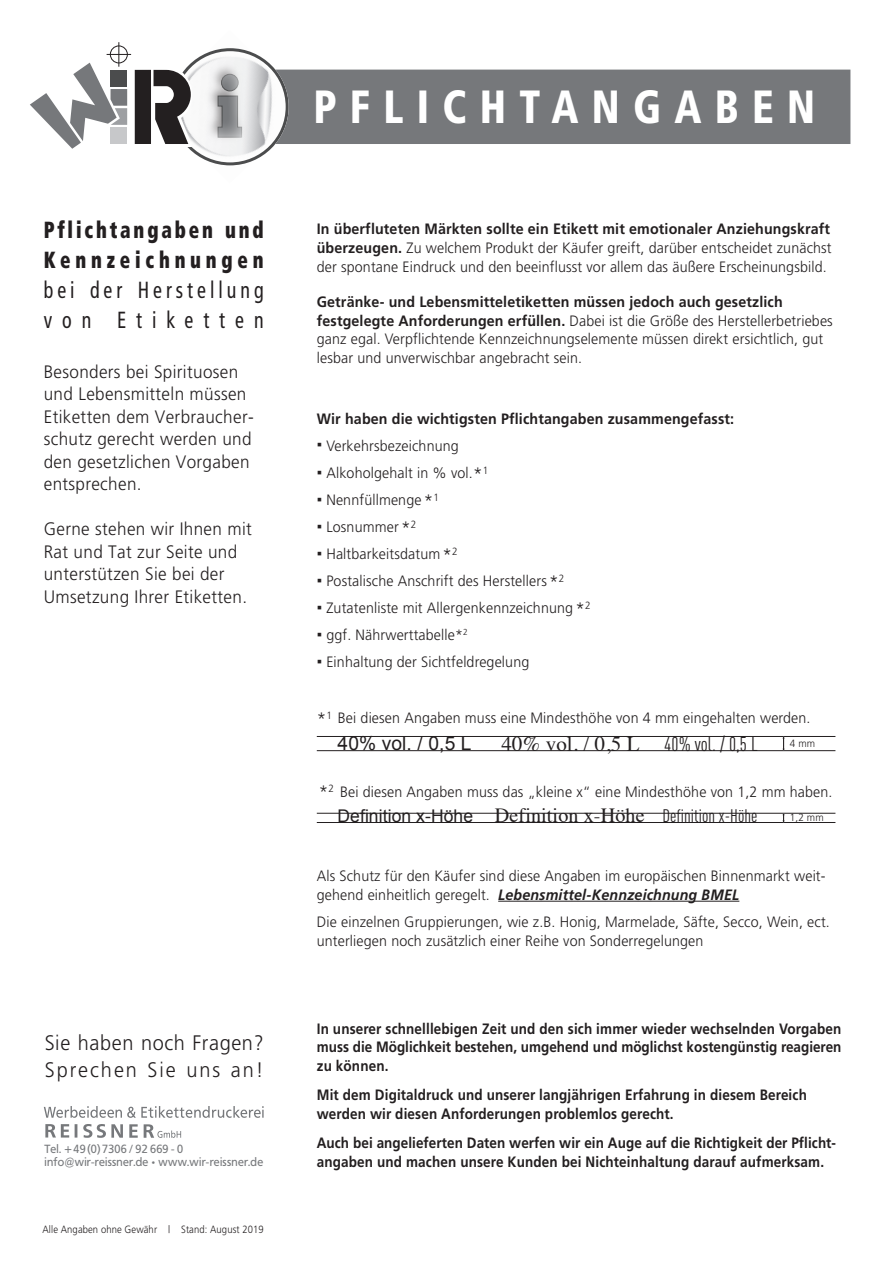
<style>
.page{position:relative;width:893px;height:1263px;background:#fff}
.page>*{position:absolute;margin:0;border:0;box-sizing:border-box;transform-origin:0 0}
.t1{font:900 condensed 46.5px "Frutiger";letter-spacing:.32em;color:#fff;scale:.9 1}
.t2{font:900 condensed 23.4px/30px "Frutiger";letter-spacing:.15em;color:#231f20;scale:.81 1}
.t3{font:condensed 23.4px/30px "Frutiger";letter-spacing:.2em;color:#231f20;scale:.85 1}
.t4{font:300 21px/27px "Frutiger";letter-spacing:.03em;color:#231f20;scale:.95 1}
.t5{font:21px "Times";color:#231f20}
.t6{font:19.65px "DIN Cond";color:#231f20}
.t7{font:19.2px "Arial";color:#231f20}
.t8{font:300 18px/22.5px "Frutiger";letter-spacing:.02em;color:#231f20;scale:.95 1}
.t9{font:17.55px "Arial";letter-spacing:.005em;color:#231f20}
.t10{font:300 15px/18.8px "Frutiger";letter-spacing:.01em;color:#231f20;scale:.95 1}
.t11{font:700 15px/18.8px "Frutiger";letter-spacing:.01em;color:#231f20;scale:.9 1}
.t12{font:700 15px "Frutiger";letter-spacing:.01em;color:#231f20;scale:.95 1}
.t13{font:11.7px/13.2px "Frutiger BQ";letter-spacing:.02em;color:#76787b;scale:.95 1}
.t14{font:300 10.5px "Frutiger";letter-spacing:.01em;color:#231f20;scale:.9 1}
.t15{font:300 10.5px "Frutiger";letter-spacing:.01em;color:#231f20;scale:.95 1}
.s1{font-size:9.75px}
.s2{font-weight:700}
.s3{font-size:18px}
.s4{font-family:"Times";font-size:20.1px}
.s5{font-family:"DIN Cond";font-size:18px}
.s6{font-weight:700;font-style:italic}
</style>
<div class="page">
<svg style="left:30px;top:42px;width:820px;height:123px"></svg>
<svg style="left:44px;top:1106px;width:220px;height:12px"></svg>
<svg style="left:45px;top:1124px;width:136px;height:14px"></svg>
<hr style="left:317px;top:822px;width:518px;height:1px;background:#231f20">
<hr style="left:317px;top:813px;width:518px;height:1px;background:#231f20">
<svg style="left:782px;top:813px;width:3px;height:9px"></svg>
<hr style="left:317px;top:750px;width:518px;height:1px;background:#231f20">
<hr style="left:317px;top:736px;width:518px;height:1px;background:#231f20">
<svg style="left:782px;top:736px;width:3px;height:15px"></svg>
<hr style="left:498px;top:901px;width:241px;height:1px;background:#231f20">
<h2 class="t2" style="left:44px;top:215px;width:273px">Pflichtangaben und<br>Kennzeichnungen</h2>
<h2 class="t3" style="left:44px;top:275px;width:260px">bei der Herstellung von Etiketten</h2>
<p class="t8" style="left:44px;top:360px;width:222px">Besonders bei Spirituosen und Lebensmitteln müssen<br>Etiketten dem Verbraucher&shy;schutz gerecht werden und den gesetzlichen Vorgaben entsprechen.</p>
<p class="t8" style="left:44px;top:518px;width:221px">Gerne stehen wir Ihnen mit<br>Rat und Tat zur Seite und unterstützen Sie bei der<br>Umsetzung Ihrer Etiketten.</p>
<h3 class="t4" style="left:45px;top:1029px;width:232px">Sie haben noch Fragen?<br>Sprechen Sie uns an!</h3>
<p class="t13" style="left:44px;top:1143px;width:232px">Tel. +49 (0) 7306 / 92 669 - 0 info@wir-reissner.de <span class="s1">•</span> www.wir-reissner.de</p>
<p class="t14" style="left:43px;top:1223px;width:247px">Alle Angaben ohne Gewähr | Stand: August 2019</p>
<h1 class="t1" style="left:313px;top:79px;width:559px">PFLICHTANGABEN</h1>
<p class="t10" style="left:317px;top:219px;width:543px;text-align:justify"><span class="s2">In überfluteten Märkten sollte ein Etikett mit emotionaler Anziehungskraft überzeugen.</span> Zu welchem Produkt der Käufer greift, darüber entscheidet zunächst der spontane Eindruck und den beeinflusst vor allem das äußere Erscheinungsbild.</p>
<p class="t10" style="left:317px;top:292px;width:545px"><span class="s2">Getränke- und Lebensmitteletiketten müssen jedoch auch gesetzlich festgelegte Anforderungen erfüllen.</span> Dabei ist die Größe des Herstellerbetriebes ganz egal. Verpflichtende Kennzeichnungselemente müssen direkt ersichtlich, gut lesbar und unverwischbar angebracht sein.</p>
<p class="t12" style="left:317px;top:410px;width:441px">Wir haben die wichtigsten Pflichtangaben zusammengefasst:</p>
<p class="t10" style="left:317px;top:436px;width:151px">▪ Verkehrsbezeichnung</p>
<p class="t10" style="left:317px;top:463px;width:182px">▪ Alkoholgehalt in % vol.<span class="s3">*</span><sup>1</sup></p>
<p class="t10" style="left:317px;top:490px;width:130px">▪ Nennfüllmenge<span class="s3">*</span><sup>1</sup></p>
<p class="t10" style="left:317px;top:517px;width:106px">▪ Losnummer<span class="s3">*</span><sup>2</sup></p>
<p class="t10" style="left:317px;top:544px;width:150px">▪ Haltbarkeitsdatum <span class="s3">*</span><sup>2</sup></p>
<p class="t10" style="left:317px;top:571px;width:262px">▪ Postalische Anschrift des Herstellers<span class="s3">*</span><sup>2</sup></p>
<p class="t10" style="left:317px;top:598px;width:290px">▪ Zutatenliste mit Allergenkennzeichnung <span class="s3">*</span><sup>2</sup></p>
<p class="t10" style="left:317px;top:625px;width:160px">▪ ggf. Nährwerttabelle*<sup>2</sup></p>
<p class="t10" style="left:317px;top:652px;width:225px">▪ Einhaltung der Sichtfeldregelung</p>
<p class="t10" style="left:317px;top:709px;width:521px"><span class="s3">*</span><sup>1</sup> Bei diesen Angaben muss eine Mindesthöhe von 4 mm eingehalten werden.</p>
<p class="t7" style="left:338px;top:731px;width:136px">40% vol. / 0,5 L</p>
<h3 class="t5" style="left:502px;top:724px;width:139px">40% vol. / 0,5 L</h3>
<h3 class="t6" style="left:664px;top:732px;width:95px">40% vol. / 0,5 L</h3>
<p class="t15" style="left:790px;top:737px;width:28px">4 mm</p>
<p class="t10" style="left:319px;top:782px;width:542px"><span class="s3">*</span><sup>2</sup> Bei diesen Angaben muss das „kleine x“ eine Mindesthöhe von 1,2 mm haben.</p>
<p class="t9" style="left:338px;top:805px;width:421px">Definition x-Höhe <span class="s4">Definition x-Höhe</span> <span class="s5">Definition x-Höhe</span></p>
<p class="t15" style="left:790px;top:812px;width:37px">1,2 mm</p>
<p class="t10" style="left:317px;top:866px;width:537px">Als Schutz für den Käufer sind diese Angaben im europäischen Binnenmarkt weit&shy;gehend einheitlich geregelt. <span class="s6">Lebensmittel-Kennzeichnung BMEL</span></p>
<p class="t10" style="left:317px;top:913px;width:542px">Die einzelnen Gruppierungen, wie z.B. Honig, Marmelade, Säfte, Secco, Wein, ect. unterliegen noch zusätzlich einer Reihe von Sonderregelungen</p>
<p class="t11" style="left:317px;top:1019px;width:584px;text-align:justify">In unserer schnelllebigen Zeit und den sich immer wieder wechselnden Vorgaben muss die Möglichkeit bestehen, umgehend und möglichst kostengünstig reagieren zu können.</p>
<p class="t11" style="left:317px;top:1085px;width:546px">Mit dem Digitaldruck und unserer langjährigen Erfahrung in diesem Bereich werden wir diesen Anforderungen problemlos gerecht.</p>
<p class="t11" style="left:317px;top:1133px;width:578px">Auch bei angelieferten Daten werfen wir ein Auge auf die Richtigkeit der Pflicht&shy;angaben und machen unsere Kunden bei Nichteinhaltung darauf aufmerksam.</p>
</div>
